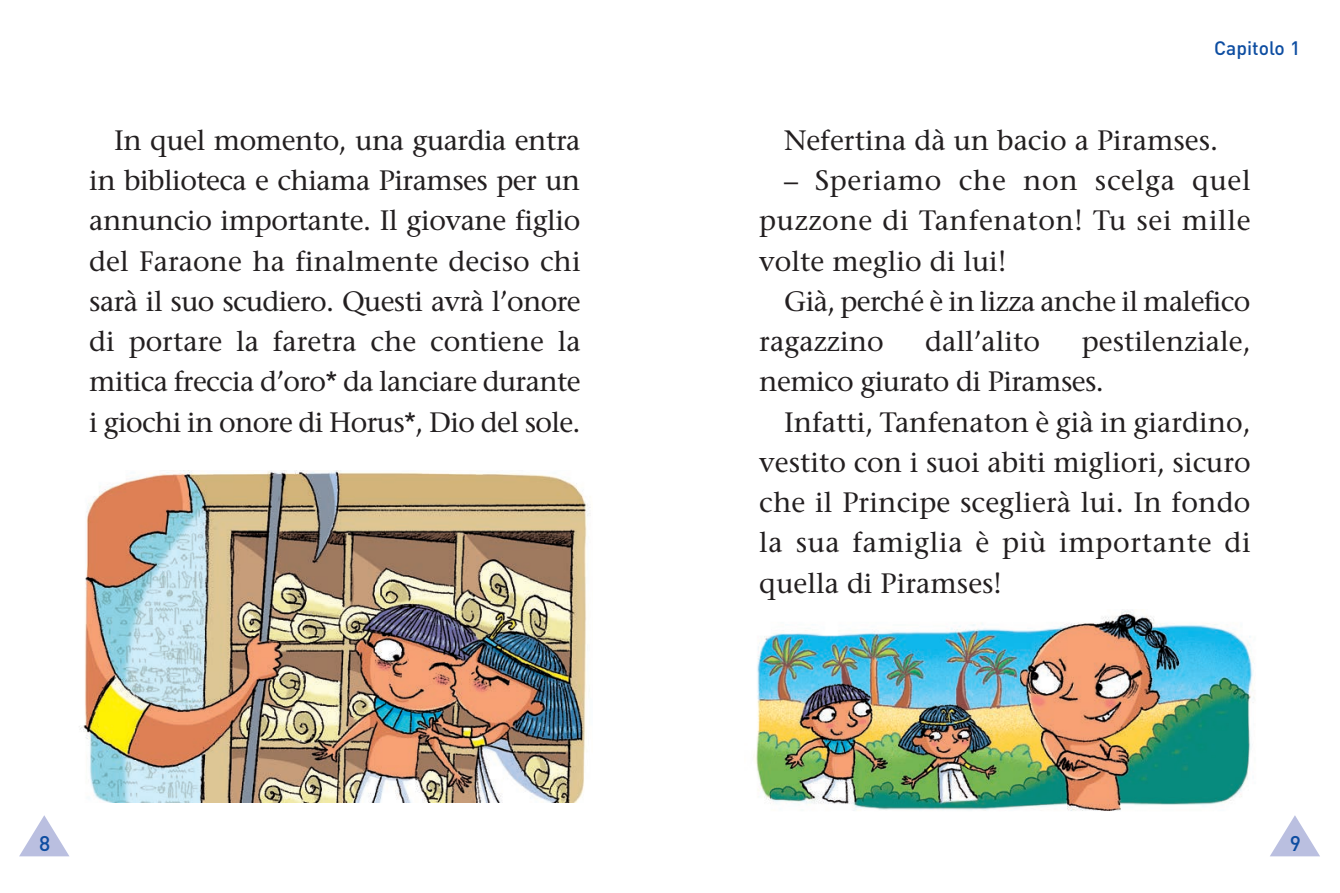
<style>
.page{position:relative;width:1340px;height:893px;background:#fff}
.page>*{position:absolute;margin:0;border:0;box-sizing:border-box;transform-origin:0 0}
.t1{font:28px/40.2px "Stone Serif";color:#231f20;text-align:justify}
.t2{font:28px/40.2px "Stone Serif";letter-spacing:-.025em;color:#231f20}
.t3{font:500 21px "DIN";color:#0d4da1}
.t4{font:500 19.25px "DIN";color:#0d4da1}
</style>
<div class="page">
<svg style="left:1270px;top:815px;width:50px;height:41px"></svg>
<svg style="left:19px;top:815px;width:50px;height:41px"></svg>
<img style="left:79px;top:470px;width:511px;height:332px">
<img style="left:755px;top:609px;width:499px;height:202px">
<p class="t1" style="left:89px;top:120px;width:493px;text-indent:25px">In quel momento, una guardia entra in biblioteca e chiama Piramses per un annuncio importante. Il giovane figlio del Faraone ha finalmente deciso chi sarà il suo scudiero. Questi avrà l’onore di portare la faretra che contiene la mitica freccia d’oro* da lanciare durante i giochi in onore di Horus*, Dio del sole.</p>
<p class="t3" style="left:39px;top:830px;width:13px">8</p>
<p class="t4" style="left:1214px;top:36px;width:88px">Capitolo 1</p>
<p class="t1" style="left:784px;top:120px;width:435px">Nefertina dà un bacio a Piramses.</p>
<p class="t1" style="left:759px;top:160px;width:493px;text-indent:25px">– Speriamo che non scelga quel puzzone di Tanfenaton! Tu sei mille volte meglio di lui!</p>
<p class="t2" style="left:759px;top:281px;width:492px;text-indent:25px">Già, perché è in lizza anche il malefico ragazzino</p>
<p class="t2" style="left:759px;top:321px;width:493px;text-indent:322px">pestilenziale, nemico giurato di Piramses.</p>
<p class="t1" style="left:759px;top:402px;width:493px;text-indent:25px">Infatti, Tanfenaton è già in giardino, vestito con i suoi abiti migliori, sicuro che il Principe sceglierà lui. In fondo la sua famiglia è più importante di quella di Piramses!</p>
<p class="t1" style="left:925px;top:321px;width:116px">dall’alito</p>
<p class="t3" style="left:1289px;top:830px;width:13px">9</p>
</div>
